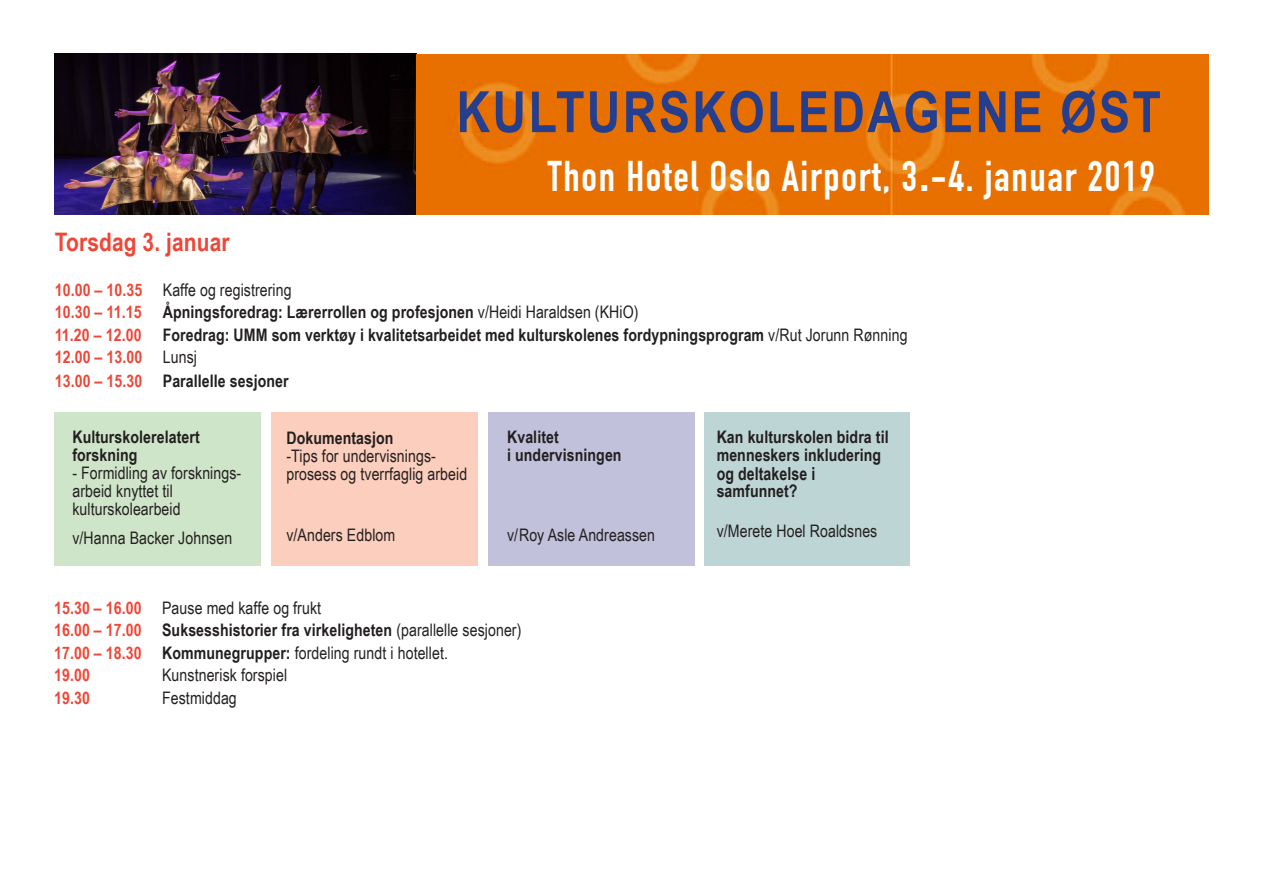
<style>
.page{position:relative;width:1263px;height:893px;background:#fff}
.page>*{position:absolute;margin:0;border:0;box-sizing:border-box;transform-origin:0 0}
.t1{font:700 57px "Arial Narrow";letter-spacing:.04em;color:#253f8e}
.t2{font:700 42px "DIN Condensed";letter-spacing:.04em;color:#fff}
.t3{font:700 25.5px "Arial Narrow";letter-spacing:.005em;color:#ef4637}
.t4{font:700 18px "Arial Narrow";letter-spacing:.005em;color:#231f20;scale:.96 1}
.t5{font:700 17.25px/18px "Arial Narrow";letter-spacing:.005em;color:#231f20}
.t6{font:17.25px/18px "Arial Narrow";letter-spacing:.005em;color:#231f20}
.t7{font:700 17.25px "Arial Narrow";letter-spacing:.005em;color:#ef4637}
.s1{font-weight:700;color:#ef4637}
.s2{font-family:"Arial"}
.s3{color:#ef4637}
.s4{font-weight:400}
.s5{font-weight:400;color:#231f20}
.s6{font-weight:700}
</style>
<div class="page">
<img style="left:55px;top:54px;width:1154px;height:160px">
<div style="left:55px;top:412px;width:206px;height:153px;background:#cfe5c9"></div>
<div style="left:271px;top:412px;width:207px;height:153px;background:#fbcebd"></div>
<div style="left:705px;top:412px;width:205px;height:153px;background:#bed5d6"></div>
<div style="left:488px;top:412px;width:207px;height:153px;background:#bbbbd9"></div>
<p class="t1" style="left:456px;top:69px;width:706px">KULTURSKOLEDAGENE ØST</p>
<p class="t3" style="left:55px;top:222px;width:176px">Torsdag 3. januar</p>
<p class="t6" style="left:55px;top:280px;width:238px"><span class="s1">10.00 – 10.35</span> Kaffe og registrering</p>
<h2 class="t2" style="left:548px;top:151px;width:609px">Thon Hotel Oslo Airport, 3<span class="s2">.</span>-4. januar 2019</h2>
<p class="t5" style="left:55px;top:302px;width:585px"><span class="s3">10.30 – 11.15</span> Åpningsforedrag: Lærerrollen og profesjonen <span class="s4">v/Heidi Haraldsen (KHiO)</span></p>
<p class="t5" style="left:55px;top:325px;width:854px"><span class="s3">11.20 – 12.00</span> Foredrag: UMM som verktøy i kvalitetsarbeidet med kulturskolenes fordypningsprogram <span class="s4">v/Rut Jorunn Rønning</span></p>
<p class="t7" style="left:55px;top:344px;width:144px">12.00 – 13.00 <span class="s5">Lunsj</span></p>
<p class="t5" style="left:55px;top:371px;width:235px"><span class="s3">13.00 – 15.30</span> Parallelle sesjoner</p>
<p class="t5" style="left:72px;top:427px;width:129px">Kulturskolerelatert</p>
<p class="t5" style="left:72px;top:445px;width:67px">forskning</p>
<p class="t6" style="left:72px;top:463px;width:170px">- Formidling av forsknings-</p>
<p class="t6" style="left:72px;top:481px;width:102px">arbeid knyttet til</p>
<p class="t6" style="left:72px;top:499px;width:110px">kulturskolearbeid</p>
<p class="t5" style="left:286px;top:428px;width:109px">Dokumentasjon</p>
<p class="t6" style="left:286px;top:446px;width:182px">-Tips for undervisnings&shy;prosess og tverrfaglig arbeid</p>
<p class="t5" style="left:507px;top:427px;width:53px">Kvalitet</p>
<p class="t5" style="left:507px;top:445px;width:116px">i undervisningen</p>
<p class="t5" style="left:717px;top:427px;width:173px">Kan kulturskolen bidra til menneskers inkludering</p>
<p class="t5" style="left:717px;top:481px;width:82px">samfunnet?</p>
<p class="t4" style="left:717px;top:459px;width:104px">og deltakelse i</p>
<p class="t6" style="left:72px;top:528px;width:161px">v/Hanna Backer Johnsen</p>
<p class="t6" style="left:286px;top:525px;width:110px">v/Anders Edblom</p>
<p class="t6" style="left:507px;top:525px;width:149px">v/Roy Asle Andreassen</p>
<p class="t6" style="left:717px;top:521px;width:162px">v/Merete Hoel Roaldsnes</p>
<p class="t6" style="left:54px;top:598px;width:269px"><span class="s1">15.30 – 16.00</span> Pause med kaffe og frukt</p>
<p class="t5" style="left:54px;top:620px;width:469px"><span class="s3">16.00 – 17.00</span> Suksesshistorier fra virkeligheten <span class="s4">(parallelle sesjoner)</span></p>
<p class="t6" style="left:54px;top:643px;width:395px"><span class="s1">17.00 – 18.30</span> <span class="s6">Kommunegrupper:</span> fordeling rundt i hotellet.</p>
<p class="t7" style="left:54px;top:662px;width:37px">19.00</p>
<p class="t6" style="left:162px;top:665px;width:127px">Kunstnerisk forspiel</p>
<p class="t7" style="left:54px;top:685px;width:37px">19.30</p>
<p class="t6" style="left:162px;top:688px;width:76px">Festmiddag</p>
</div>
